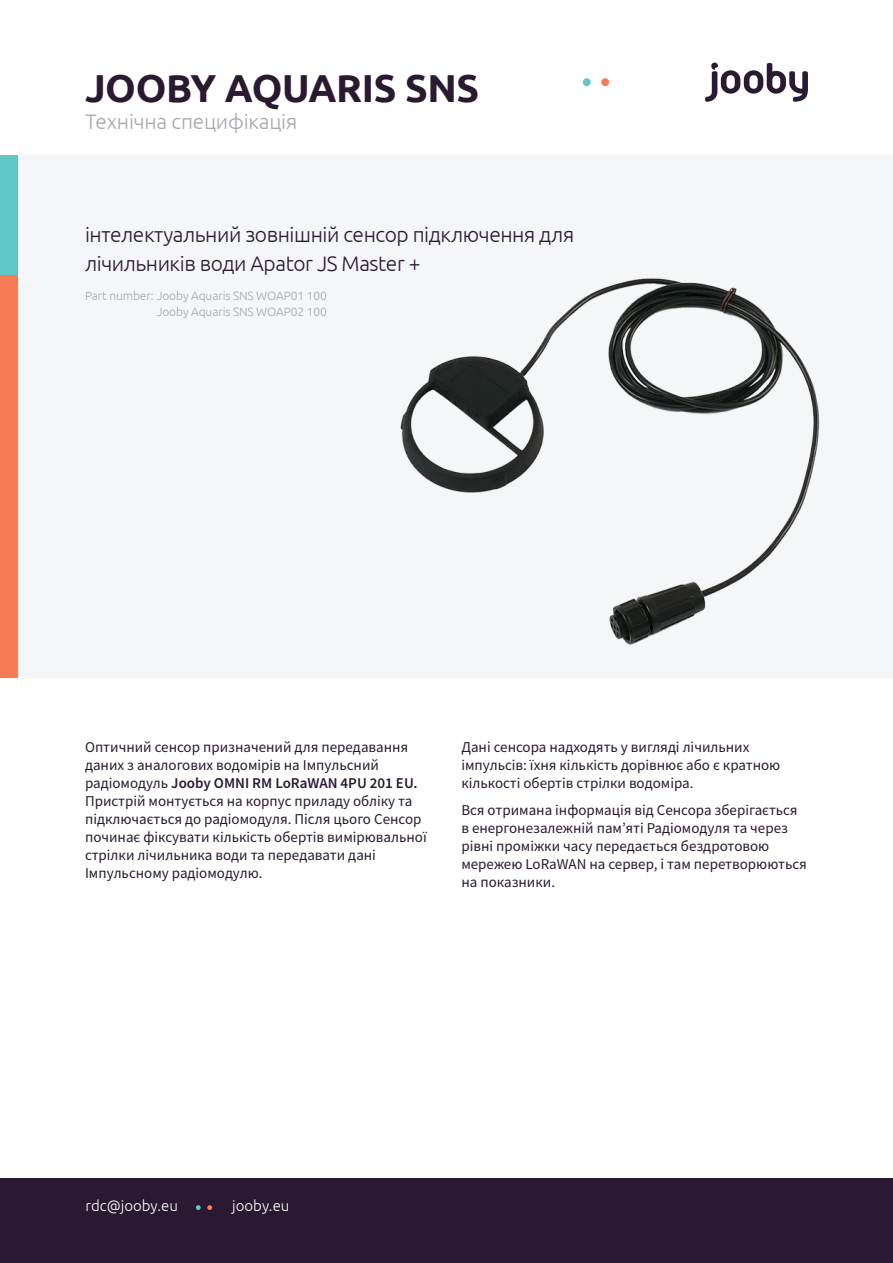
<style>
.page{position:relative;width:893px;height:1263px;background:#fff}
.page>*{position:absolute;margin:0;border:0;box-sizing:border-box;transform-origin:0 0}
.t1{font:700 39px "Ubuntu";letter-spacing:-.01em;color:#291a30}
.t2{font:300 21px/28.5px "Ubuntu";letter-spacing:-.02em;color:#291a30}
.t3{font:300 21px "Ubuntu";letter-spacing:-.01em;color:#a7a8af}
.t4{font:15px/18px "Source Sans Pro";color:#291a30}
.t5{font:300 15px "Ubuntu";color:#fff}
.t6{font:300 12px/16.5px "Ubuntu";letter-spacing:-.01em;color:#a7a8af;text-align:right}
.s1{font-weight:600}
</style>
<div class="page">
<div style="left:0;top:1178px;width:893px;height:85px;background:#2a1931"></div>
<svg style="left:207px;top:1205px;width:5px;height:5px"></svg>
<svg style="left:196px;top:1205px;width:5px;height:5px"></svg>
<div style="left:0;top:155px;width:893px;height:523px;background:#f5f6f8"></div>
<div style="left:0;top:274px;width:17px;height:403px;background:#f67a52"></div>
<div style="left:0;top:155px;width:17px;height:119px;background:#5fc7c4"></div>
<svg style="left:705px;top:63px;width:103px;height:39px"></svg>
<div style="left:601px;top:78px;width:8px;height:8px;background:#f67a52;border-radius:50%"></div>
<div style="left:583px;top:78px;width:8px;height:8px;background:#5fc7c4;border-radius:50%"></div>
<img style="left:400px;top:278px;width:420px;height:367px">
<h1 class="t1" style="left:85px;top:64px;width:396px">JOOBY AQUARIS SNS</h1>
<h2 class="t3" style="left:85px;top:108px;width:214px">Технічна специфікація</h2>
<h2 class="t2" style="left:85px;top:220px;width:491px">інтелектуальний зовнішній сенсор підключення для лічильників води Apator JS Master +</h2>
<p class="t6" style="left:85px;top:287px;width:243px">Part number: Jooby Aquaris SNS WOAP01 100<br>Jooby Aquaris SNS WOAP02 100</p>
<p class="t4" style="left:85px;top:738px;width:343px">Оптичний сенсор призначений для передавання даних з аналогових водомірів на Імпульсний радіомодуль <span class="s1">Jooby OMNI RM LoRaWAN 4PU 201 EU.<br></span>Пристрій монтується на корпус приладу обліку та підключається до радіомодуля. Після цього Сенсор починає фіксувати кількість обертів вимірювальної стрілки лічильника води та передавати дані Імпульсному радіомодулю.</p>
<p class="t4" style="left:461px;top:738px;width:320px">Дані сенсора надходять у вигляді лічильних імпульсів: їхня кількість дорівнює або є кратною кількості обертів стрілки водоміра.</p>
<p class="t4" style="left:461px;top:801px;width:347px">Вся отримана інформація від Сенсора зберігається в енергонезалежній пам’яті Радіомодуля та через рівні проміжки часу передається бездротовою мережею LoRaWAN на сервер, і там перетворюються на показники.</p>
<p class="t5" style="left:85px;top:1197px;width:94px">rdc@jooby.eu</p>
<p class="t5" style="left:232px;top:1197px;width:59px">jooby.eu</p>
</div>
